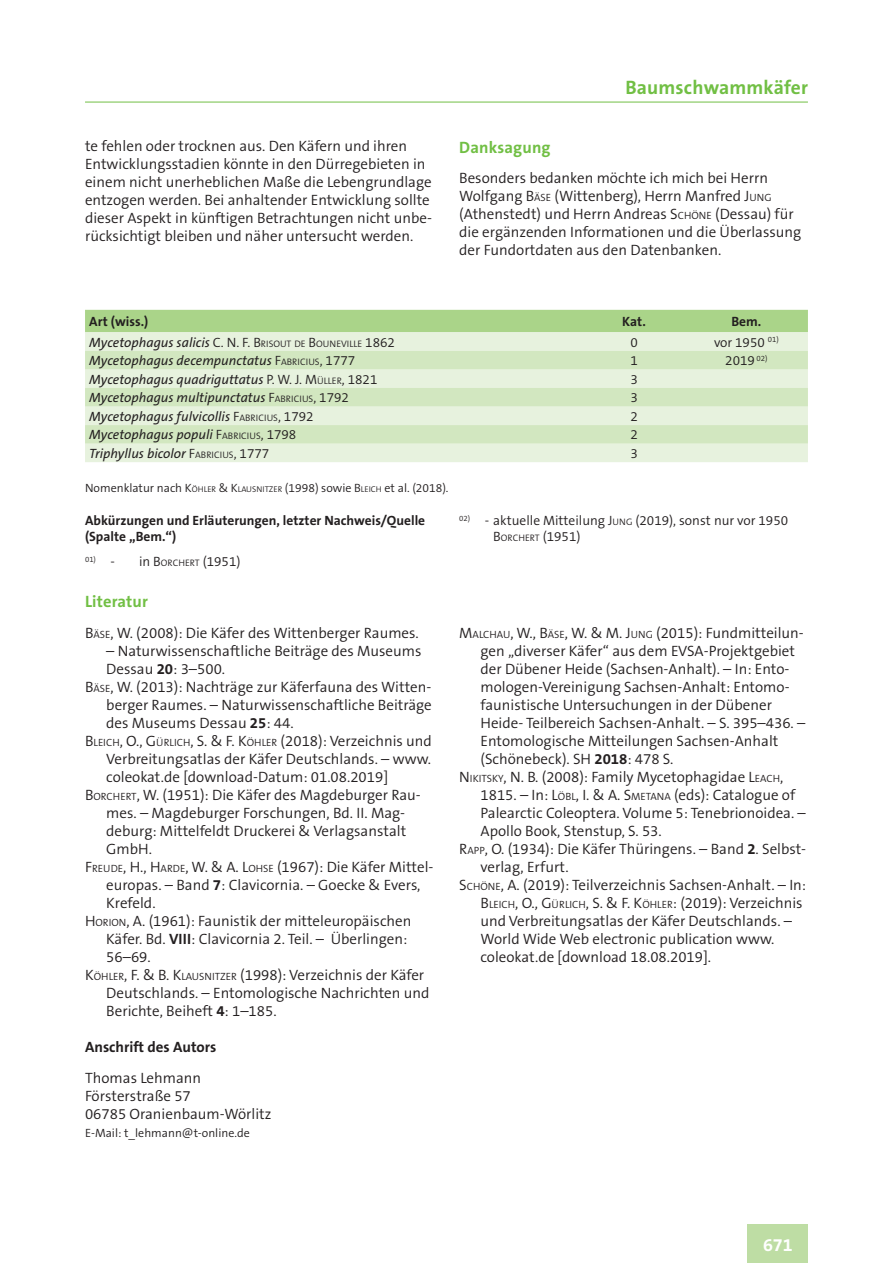
<style>
.page{position:relative;width:893px;height:1263px;background:#fff}
.page>*{position:absolute;margin:0;border:0;box-sizing:border-box;transform-origin:0 0}
.t1{font:700 19.5px "The Sans B7";letter-spacing:.01em;color:#71bf44}
.t2{font:700 18px "The Sans B7";color:#fff}
.RL-Überschrift_2__Gr{font:700 16.5px "The Sans B7";letter-spacing:.01em;color:#71bf44}
.RL-Überschrift_Liter{font:700 16.5px "The Sans B7";letter-spacing:.01em;color:#71bf44}
.RL-Literaturverzeich{font:300 15px/18px "The Sans B4";color:#231f20}
.RL-Fließtext_mit_Ein{font:300 15px/18px "The Sans B4";color:#231f20}
.RL-Fließtext_ohne_Ei{font:300 15px/18px "The Sans B4";color:#231f20}
.RL-Fließtext_ohne_Ei-2{font:700 15px "The Sans B7";color:#231f20}
.RL-Tabelleninhalt{font:italic 13.5px "The Sans B5 Plain";color:#231f20}
.RL-Petittext_ohne_Ei{font:700 13.5px/16.2px "The Sans B7";color:#231f20}
.RL-Abkürzung_unter_L{font:300 13.5px "The Sans B4";color:#231f20}
.RL-Tabelleninhalt-2{font:300 13.5px "The Sans B4";color:#231f20}
.RL-Tabelleninhalt-3{font:700 13.5px "The Sans B7";color:#231f20}
.RL-Tabellenüberschri{font:300 12px "The Sans B4";color:#231f20}
.RL-Fließtext_ohne_Ei-3{font:300 12px "The Sans B4";color:#231f20}
.RL-Abkürzung_unter_L-2{font:300 9.45px "The Sans B4";color:#231f20}
.RL-Abkürzung_unter_L-3{font:300 7.8px "The Sans B4";color:#231f20}
.s1{font-style:inherit}
.s2{font-size:10.5px}
.s3{font-family:"The Sans B4";font-weight:300;font-style:normal}
.s4{font-family:"The Sans B4";font-weight:300;font-style:normal;font-size:9.45px}
.s5{font-size:8.4px}
.s6{font-size:13.5px}
.s7{font-size:9.45px}
.s8{font-family:"The Sans B7";font-weight:700}
</style>
<div class="page">
<div style="left:748px;top:1225px;width:60px;height:38px;background:#bedda4"></div>
<hr style="left:85px;top:102px;width:723px;height:1px;background:#71bf44">
<div style="left:85px;top:310px;width:723px;height:22px;background:#aad489"></div>
<div style="left:85px;top:332px;width:723px;height:130px;background:#e7f2de"></div>
<svg style="left:85px;top:351px;width:723px;height:93px;background:#daebcc"></svg>
<h1 class="t1" style="left:625px;top:77px;width:184px">Baumschwammkäfer</h1>
<p class="RL-Fließtext_mit_Ein" style="left:85px;top:138px;width:348px">te fehlen oder trocknen aus. Den Käfern und ihren Entwicklungsstadien könnte in den Dürregebieten in einem nicht unerheblichen Maße die Lebengrundlage entzogen werden. Bei anhaltender Entwicklung sollte dieser Aspekt in künftigen Betrachtungen nicht unbe&shy;rücksichtigt bleiben und näher untersucht werden.</p>
<p class="RL-Überschrift_2__Gr" style="left:459px;top:138px;width:93px">Danksagung</p>
<p class="RL-Fließtext_ohne_Ei" style="left:459px;top:170px;width:343px">Besonders bedanken möchte ich mich bei Herrn Wolfgang <span class="s1">B</span><span class="s2">ÄSE</span> (Wittenberg), Herrn Manfred <span class="s1">J</span><span class="s2">UNG </span>(Athenstedt) und Herrn Andreas <span class="s1">S</span><span class="s2">CHÖNE</span> (Dessau) für die ergänzenden Informationen und die Überlassung der Fundortdaten aus den Datenbanken.</p>
<p class="RL-Tabelleninhalt-3" style="left:89px;top:314px;width:61px">Art (wiss.)</p>
<p class="RL-Tabelleninhalt-3" style="left:622px;top:314px;width:25px">Kat.</p>
<p class="RL-Tabelleninhalt-3" style="left:731px;top:314px;width:31px">Bem.</p>
<p class="RL-Tabelleninhalt" style="left:89px;top:335px;width:307px">Mycetophagus salicis <span class="s3">C. N. F.</span> <span class="s3">B</span> <span class="s4">RISOUT DE</span> <span class="s3">B</span><span class="s4">OUNEVILLE</span> <span class="s3">1862</span></p>
<p class="RL-Tabelleninhalt-2" style="left:630px;top:335px;width:9px">0</p>
<p class="RL-Tabelleninhalt-2" style="left:714px;top:335px;width:66px">vor 1950 <sup>01)</sup></p>
<p class="RL-Tabelleninhalt" style="left:89px;top:354px;width:267px">Mycetophagus decempunctatus <span class="s3">F</span><span class="s4">ABRICIUS</span><span class="s3">, 1777</span></p>
<p class="RL-Tabelleninhalt-2" style="left:630px;top:354px;width:9px">1</p>
<p class="RL-Tabelleninhalt-2" style="left:725px;top:354px;width:44px">2019 <sup>02)</sup></p>
<p class="RL-Tabelleninhalt" style="left:89px;top:372px;width:290px">Mycetophagus quadriguttatus <span class="s3">P. W. J.</span> <span class="s3">M</span><span class="s4">ÜLLER</span><span class="s3">, 1821</span></p>
<p class="RL-Tabelleninhalt-2" style="left:630px;top:372px;width:9px">3</p>
<p class="RL-Tabelleninhalt" style="left:89px;top:391px;width:261px">Mycetophagus multipunctatus <span class="s3">F</span><span class="s4">ABRICIUS</span><span class="s3">, 1792</span></p>
<p class="RL-Tabelleninhalt-2" style="left:630px;top:391px;width:9px">3</p>
<p class="RL-Tabelleninhalt" style="left:89px;top:409px;width:226px">Mycetophagus fulvicollis <span class="s3">F</span><span class="s4">ABRICIUS</span><span class="s3">, 1792</span></p>
<p class="RL-Tabelleninhalt-2" style="left:630px;top:409px;width:9px">2</p>
<p class="RL-Tabelleninhalt" style="left:89px;top:428px;width:209px">Mycetophagus populi <span class="s3">F</span><span class="s4">ABRICIUS</span><span class="s3">, 1798</span></p>
<p class="RL-Tabelleninhalt-2" style="left:630px;top:428px;width:9px">2</p>
<p class="RL-Tabelleninhalt" style="left:89px;top:446px;width:181px">Triphyllus bicolor <span class="s3">F</span><span class="s4">ABRICIUS</span><span class="s3">, 1777</span></p>
<p class="RL-Tabelleninhalt-2" style="left:630px;top:446px;width:9px">3</p>
<p class="RL-Tabellenüberschri" style="left:85px;top:482px;width:365px">Nomenklatur nach <span class="s1">K</span><span class="s5">ÖHLER</span> &amp; <span class="s1">K</span><span class="s5">LAUSNITZER</span> (1998) sowie <span class="s1">B</span> <span class="s5">LEICH</span> et al. (2018).</p>
<p class="RL-Petittext_ohne_Ei" style="left:85px;top:513px;width:342px">Abkürzungen und Erläuterungen, letzter Nachweis/Quelle (Spalte „Bem.“)</p>
<p class="RL-Abkürzung_unter_L-3" style="left:85px;top:555px;width:31px">01) <span class="s6">-</span></p>
<p class="RL-Abkürzung_unter_L" style="left:139px;top:554px;width:103px">in <span class="s1">B</span><span class="s7">ORCHERT</span> (1951)</p>
<p class="RL-Abkürzung_unter_L" style="left:459px;top:513px;width:330px"><sup>02)</sup> - aktuelle Mitteilung <span class="s1">J</span><span class="s7">UNG</span> (2019), sonst nur vor 1950</p>
<p class="RL-Abkürzung_unter_L-2" style="left:493px;top:533px;width:89px"><span class="s6">B</span>ORCHERT <span class="s6">(1951)</span></p>
<p class="RL-Überschrift_Liter" style="left:85px;top:593px;width:64px">Literatur</p>
<p class="RL-Literaturverzeich" style="left:85px;top:624px;width:335px"><span class="s1">B</span><span class="s2">ÄSE</span><span class="s1">, W. (</span>2008<span class="s1">):</span> Die Käfer des Wittenberger Raumes.</p>
<p class="RL-Literaturverzeich" style="left:106px;top:642px;width:317px">– Naturwissenschaftliche Beiträge des Museums<br>Dessau <span class="s8">20</span>: 3–500.</p>
<p class="RL-Literaturverzeich" style="left:106px;top:678px;width:327px;text-align:justify;text-indent:-21px"><span class="s1">B</span><span class="s2">ÄSE</span><span class="s1">, W. (</span>2013<span class="s1">):</span> Nachträge zur Käferfauna des Witten&shy;berger Raumes. – Naturwissenschaftliche Beiträge des Museums Dessau <span class="s8">25</span>: 44.</p>
<p class="RL-Literaturverzeich" style="left:106px;top:732px;width:327px;text-align:justify;text-indent:-21px"><span class="s1">B</span> <span class="s2">LEICH</span><span class="s1">, O., G</span><span class="s2">ÜRLICH</span><span class="s1">, S.</span> &amp; <span class="s1">F. K</span><span class="s2">ÖHLER</span> (2018): Verzeichnis und Verbreitungsatlas der Käfer Deutschlands. – www. coleokat.de [download-Datum: 01.08.2019]</p>
<p class="RL-Literaturverzeich" style="left:106px;top:786px;width:316px;text-indent:-21px"><span class="s1">B</span><span class="s2">ORCHERT</span>, W. (1951): Die Käfer des Magdeburger Rau&shy;mes. – Magdeburger Forschungen, Bd. II. Mag&shy;deburg: Mittelfeldt Druckerei &amp; Verlagsanstalt GmbH.</p>
<p class="RL-Literaturverzeich" style="left:106px;top:858px;width:329px;text-indent:-21px"><span class="s1">F</span><span class="s2">REUDE</span><span class="s1">, H., H</span><span class="s2">ARDE</span><span class="s1">, W.</span> &amp; <span class="s1">A. L</span><span class="s2">OHSE</span> <span class="s1">(</span>1967<span class="s1">):</span> Die Käfer Mittel&shy;europas. – Band <span class="s8">7</span>: Clavicornia. – Goecke &amp; Evers,<br>Krefeld.</p>
<p class="RL-Literaturverzeich" style="left:106px;top:912px;width:307px;text-indent:-21px"><span class="s1">H</span> <span class="s2">ORION</span><span class="s1">, A.</span> (1961): Faunistik der mitteleuropäischen<br>Käfer. Bd. <span class="s8">VIII</span>: Clavicornia 2. Teil. – Überlingen:<br>56–69.</p>
<p class="RL-Literaturverzeich" style="left:106px;top:966px;width:325px;text-indent:-21px"><span class="s1">K</span><span class="s2">ÖHLER</span><span class="s1">, F.</span> &amp; <span class="s1">B. K</span><span class="s2">LAUSNITZER</span> (1998): Verzeichnis der Käfer<br>Deutschlands. – Entomologische Nachrichten und<br>Berichte, Beiheft <span class="s8">4</span>: 1–185.</p>
<p class="RL-Fließtext_ohne_Ei-2" style="left:85px;top:1039px;width:133px">Anschrift des Autors</p>
<p class="RL-Fließtext_ohne_Ei" style="left:85px;top:1069px;width:118px">Thomas Lehmann</p>
<p class="RL-Fließtext_ohne_Ei" style="left:85px;top:1087px;width:107px">Försterstraße 57</p>
<p class="RL-Fließtext_ohne_Ei" style="left:85px;top:1105px;width:188px">06785 Oranienbaum-Wörlitz</p>
<p class="RL-Fließtext_ohne_Ei-3" style="left:85px;top:1127px;width:166px">E-Mail: t_lehmann@t-online.de</p>
<p class="RL-Literaturverzeich" style="left:480px;top:624px;width:326px;text-indent:-21px"><span class="s1">M</span><span class="s2">ALCHAU</span><span class="s1">, W., B</span><span class="s2">ÄSE</span><span class="s1">, W.</span> &amp; <span class="s1">M. J</span><span class="s2">UNG</span> (2015): Fundmitteilun&shy;gen „diverser Käfer“ aus dem EVSA-Projektgebiet der Dübener Heide (Sachsen-Anhalt). – In: Ento&shy;mologen-Vereinigung Sachsen-Anhalt: Entomo&shy;faunistische Untersuchungen in der Dübener Heide- Teilbereich Sachsen-Anhalt. – S. 395–436. – Entomologische Mitteilungen Sachsen-Anhalt (Schönebeck). SH <span class="s8">2018</span>: 478 S.</p>
<p class="RL-Literaturverzeich" style="left:480px;top:768px;width:327px;text-indent:-21px"><span class="s1">N</span> <span class="s2">IKITSKY</span>, N. B. (2008): Family Mycetophagidae <span class="s1">L</span><span class="s2">EACH</span>, 1815. – In: <span class="s1">L</span><span class="s2">ÖBL</span>, I. &amp; A. <span class="s1">S</span><span class="s2">METANA</span> (eds): Catalogue of Palearctic Coleoptera. Volume 5: Tenebrionoidea. – Apollo Book, Stenstup, S. 53.</p>
<p class="RL-Literaturverzeich" style="left:480px;top:840px;width:327px;text-indent:-21px"><span class="s1">R</span><span class="s2">APP</span>, O. (1934): Die Käfer Thüringens. – Band <span class="s8">2</span>. Selbst&shy;verlag, Erfurt.</p>
<p class="RL-Literaturverzeich" style="left:480px;top:876px;width:327px;text-indent:-21px"><span class="s1">S</span><span class="s2">CHÖNE</span><span class="s1">, A.</span> (2019): Teilverzeichnis Sachsen-Anhalt. – In:<br><span class="s1">B</span> <span class="s2">LEICH</span><span class="s1">, O., G</span><span class="s2">ÜRLICH</span><span class="s1">, S.</span> &amp; <span class="s1">F. K</span><span class="s2">ÖHLER</span>: (2019): Verzeichnis und Verbreitungsatlas der Käfer Deutschlands. – World Wide Web electronic publication www. coleokat.de [download 18.08.2019].</p>
<p class="t2" style="left:763px;top:1235px;width:31px">671</p>
</div>
